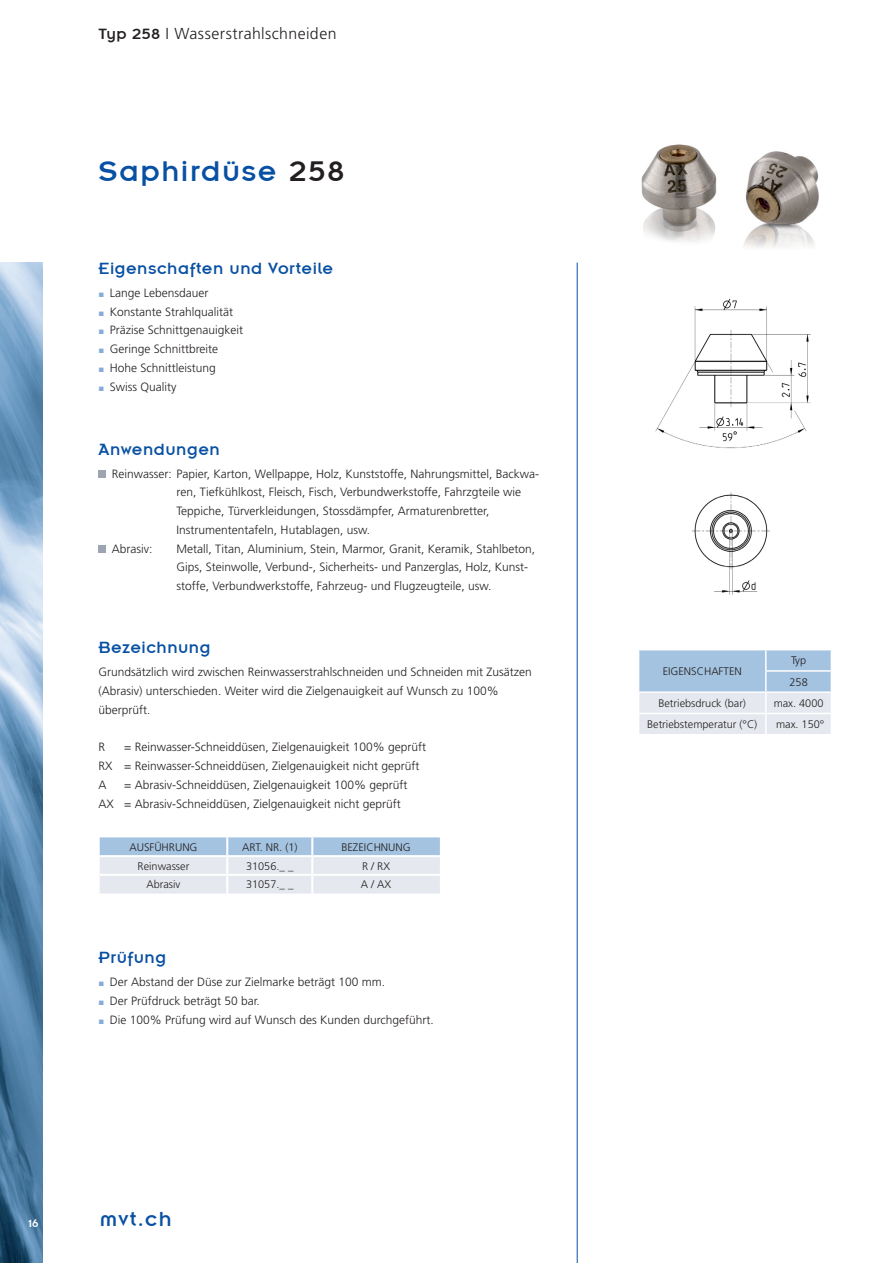
<style>
.page{position:relative;width:893px;height:1263px;background:#fff}
.page>*{position:absolute;margin:0;border:0;box-sizing:border-box;transform-origin:0 0}
.Titolo_capitolo{font:31.5px "Insignia";letter-spacing:.05em;color:#0850a3}
.t1{font:22.5px "Insignia";color:#0850a3}
.sottotitolo{font:18px "Insignia";letter-spacing:.025em;color:#0850a3}
.Typ_nero{font:300 15.9px "Frutiger LT Std";letter-spacing:.025em;color:#231f20}
.bullet{font:300 12px/18.8px "Frutiger LT Std";color:#231f20}
.testo{font:300 12px/18.8px "Frutiger LT Std";color:#231f20}
.t2{font:12px "Insignia A";color:#fff}
.tabella{font:300 10.95px "Frutiger LT Std";color:#231f20}
.s1{font-family:"Insignia";font-weight:400;font-size:16.5px}
.s2{color:#231f20}
</style>
<div class="page">
<img style="left:0;top:263px;width:43px;height:1000px">
<hr style="left:577px;top:263px;width:1px;height:1000px;background:#0850a3">
<img style="left:641px;top:144px;width:178px;height:104px">
<img style="left:655px;top:298px;width:156px;height:297px">
<svg style="left:639px;top:650px;width:193px;height:84px;background:#c7d7e8"></svg>
<hr style="left:638px;top:713px;width:128px;height:1px;background:#fff">
<hr style="left:766px;top:713px;width:66px;height:1px;background:#fff">
<div style="left:99px;top:470px;width:7px;height:8px;background:#9da6b0"></div>
<div style="left:99px;top:545px;width:7px;height:8px;background:#9da6b0"></div>
<svg style="left:100px;top:837px;width:340px;height:56px;background:#d3dfeb"></svg>
<p class="Typ_nero" style="left:99px;top:25px;width:239px"><span class="s1">Typ 258</span> I Wasserstrahlschneiden</p>
<p class="Titolo_capitolo" style="left:99px;top:155px;width:247px">Saphirdüse <span class="s2">258</span></p>
<p class="sottotitolo" style="left:99px;top:259px;width:236px">Eigenschaften und Vorteile</p>
<p class="bullet" style="left:110px;top:284px;width:100px">Lange Lebensdauer</p>
<p class="bullet" style="left:110px;top:302px;width:125px">Konstante Strahlqualität</p>
<p class="bullet" style="left:110px;top:321px;width:135px">Präzise Schnittgenauigkeit</p>
<p class="bullet" style="left:110px;top:340px;width:110px">Geringe Schnittbreite</p>
<p class="bullet" style="left:110px;top:359px;width:108px">Hohe Schnittleistung</p>
<p class="bullet" style="left:110px;top:377px;width:68px">Swiss Quality</p>
<p class="sottotitolo" style="left:99px;top:440px;width:123px">Anwendungen</p>
<p class="bullet" style="left:177px;top:464px;width:364px;text-indent:-65px">Reinwasser: Papier, Karton, Wellpappe, Holz, Kunststoffe, Nahrungsmittel, Backwa&shy;ren, Tiefkühlkost, Fleisch, Fisch, Verbundwerkstoffe, Fahrzgteile wie Teppiche, Türverkleidungen, Stossdämpfer, Armaturenbretter, Instrumententafeln, Hutablagen, usw.</p>
<p class="bullet" style="left:112px;top:539px;width:42px">Abrasiv:</p>
<p class="bullet" style="left:177px;top:539px;width:360px">Metall, Titan, Aluminium, Stein, Marmor, Granit, Keramik, Stahlbeton,<br>Gips, Steinwolle, Verbund-, Sicherheits- und Panzerglas, Holz, Kunst&shy;stoffe, Verbundwerkstoffe, Fahrzeug- und Flugzeugteile, usw.</p>
<p class="sottotitolo" style="left:99px;top:639px;width:113px">Bezeichnung</p>
<p class="testo" style="left:99px;top:663px;width:435px">Grundsätzlich wird zwischen Reinwasserstrahlschneiden und Schneiden mit Zusätzen (Abrasiv) unterschieden. Weiter wird die Zielgenauigkeit auf Wunsch zu 100% überprüft.</p>
<p class="testo" style="left:99px;top:738px;width:8px">R</p>
<p class="testo" style="left:124px;top:738px;width:303px">= Reinwasser-Schneiddüsen, Zielgenauigkeit 100% geprüft</p>
<p class="testo" style="left:99px;top:757px;width:322px">RX = Reinwasser-Schneiddüsen, Zielgenauigkeit nicht geprüft</p>
<p class="testo" style="left:99px;top:776px;width:10px">A</p>
<p class="testo" style="left:124px;top:776px;width:285px">= Abrasiv-Schneiddüsen, Zielgenauigkeit 100% geprüft</p>
<p class="testo" style="left:99px;top:794px;width:304px">AX = Abrasiv-Schneiddüsen, Zielgenauigkeit nicht geprüft</p>
<p class="tabella" style="left:129px;top:841px;width:70px">AUSFÜHRUNG</p>
<p class="tabella" style="left:242px;top:841px;width:57px">ART. NR. (1)</p>
<p class="tabella" style="left:341px;top:841px;width:71px">BEZEICHNUNG</p>
<p class="tabella" style="left:138px;top:860px;width:53px">Reinwasser</p>
<p class="tabella" style="left:246px;top:860px;width:49px">31056._ _</p>
<p class="tabella" style="left:362px;top:860px;width:29px">R / RX</p>
<p class="tabella" style="left:146px;top:878px;width:36px">Abrasiv</p>
<p class="tabella" style="left:246px;top:878px;width:49px">31057._ _</p>
<p class="tabella" style="left:361px;top:878px;width:32px">A / AX</p>
<p class="sottotitolo" style="left:99px;top:948px;width:69px">Prüfung</p>
<p class="bullet" style="left:110px;top:973px;width:277px">Der Abstand der Düse zur Zielmarke beträgt 100 mm.</p>
<p class="bullet" style="left:110px;top:991px;width:152px">Der Prüfdruck beträgt 50 bar.</p>
<p class="bullet" style="left:110px;top:1010px;width:326px">Die 100% Prüfung wird auf Wunsch des Kunden durchgeführt.</p>
<p class="t2" style="left:28px;top:1217px;width:12px">16</p>
<h2 class="t1" style="left:100px;top:1207px;width:73px">mvt.ch</h2>
<p class="tabella" style="left:663px;top:665px;width:81px">EIGENSCHAFTEN</p>
<p class="tabella" style="left:791px;top:654px;width:17px">Typ</p>
<p class="tabella" style="left:789px;top:676px;width:20px">258</p>
<p class="tabella" style="left:658px;top:697px;width:89px">Betriebsdruck (bar)</p>
<p class="tabella" style="left:774px;top:697px;width:51px">max. 4000</p>
<p class="tabella" style="left:647px;top:718px;width:112px">Betriebstemperatur (°C)</p>
<p class="tabella" style="left:776px;top:718px;width:50px">max. 150°</p>
</div>
